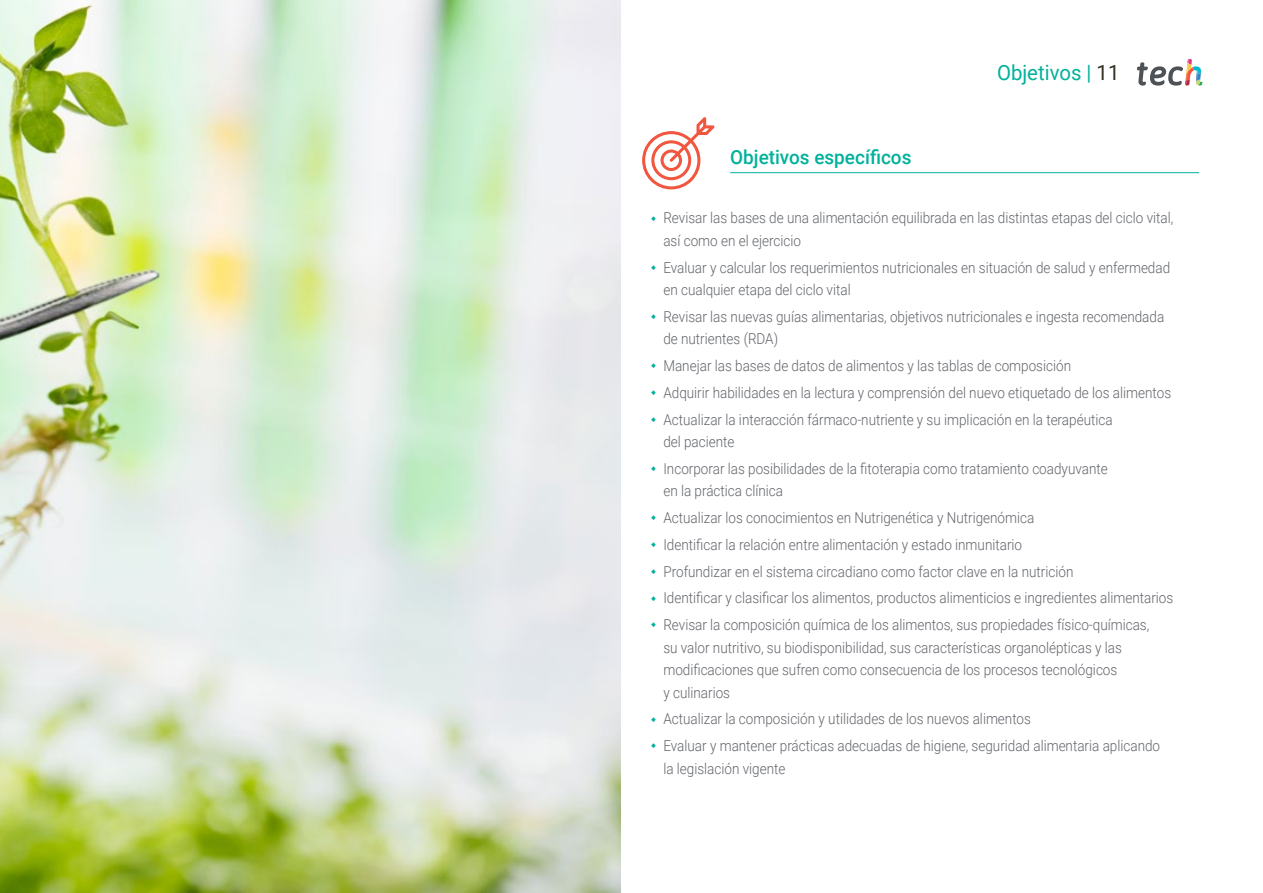
<style>
.page{position:relative;width:1263px;height:893px;background:#fff}
.page>*{position:absolute;margin:0;border:0;box-sizing:border-box;transform-origin:0 0}
.t1{font:21px "Roboto";color:#00b19b}
.t2{font:500 19.5px "Roboto";color:#00b19b}
.t3{font:300 15px/26.7px "Roboto";color:#61646a;scale:.9 1}
.s1{color:#312e20}
</style>
<div class="page">
<hr style="left:730px;top:172px;width:469px;height:1px;background:#00b19b">
<svg style="left:642px;top:117px;width:72px;height:72px"></svg>
<img style="left:0;top:0;width:621px;height:893px">
<svg style="left:1137px;top:59px;width:65px;height:27px"></svg>
<h2 class="t2" style="left:730px;top:144px;width:183px">Objetivos específicos</h2>
<h1 class="t1" style="left:997px;top:57px;width:124px">Objetivos | <span class="s1">11</span></h1>
<p class="t3" style="left:663px;top:206px;width:568px;line-height:22.5px">Revisar las bases de una alimentación equilibrada en las distintas etapas del ciclo vital, así como en el ejercicio</p>
<p class="t3" style="left:663px;top:255px;width:565px;line-height:22.5px">Evaluar y calcular los requerimientos nutricionales en situación de salud y enfermedad en cualquier etapa del ciclo vital</p>
<p class="t3" style="left:663px;top:305px;width:558px;line-height:22.5px">Revisar las nuevas guías alimentarias, objetivos nutricionales e ingesta recomendada de nutrientes (RDA)</p>
<p class="t3" style="left:663px;top:352px;width:566px">Manejar las bases de datos de alimentos y las tablas de composición<br>Adquirir habilidades en la lectura y comprensión del nuevo etiquetado de los alimentos<br>Actualizar la interacción fármaco-nutriente y su implicación en la terapéutica</p>
<p class="t3" style="left:663px;top:428px;width:495px">del paciente<br>Incorporar las posibilidades de la fitoterapia como tratamiento coadyuvante</p>
<p class="t3" style="left:663px;top:477px;width:568px">en la práctica clínica<br>Actualizar los conocimientos en Nutrigenética y Nutrigenómica<br>Identificar la relación entre alimentación y estado inmunitario<br>Profundizar en el sistema circadiano como factor clave en la nutrición<br>Identificar y clasificar los alimentos, productos alimenticios e ingredientes alimentarios Revisar la composición química de los alimentos, sus propiedades físico-químicas,</p>
<p class="t3" style="left:663px;top:635px;width:511px;line-height:22.5px">su valor nutritivo, su biodisponibilidad, sus características organolépticas y las modificaciones que sufren como consecuencia de los procesos tecnológicos y culinarios</p>
<p class="t3" style="left:663px;top:705px;width:553px">Actualizar la composición y utilidades de los nuevos alimentos<br>Evaluar y mantener prácticas adecuadas de higiene, seguridad alimentaria aplicando</p>
<p class="t3" style="left:663px;top:754px;width:137px">la legislación vigente</p>
</div>
